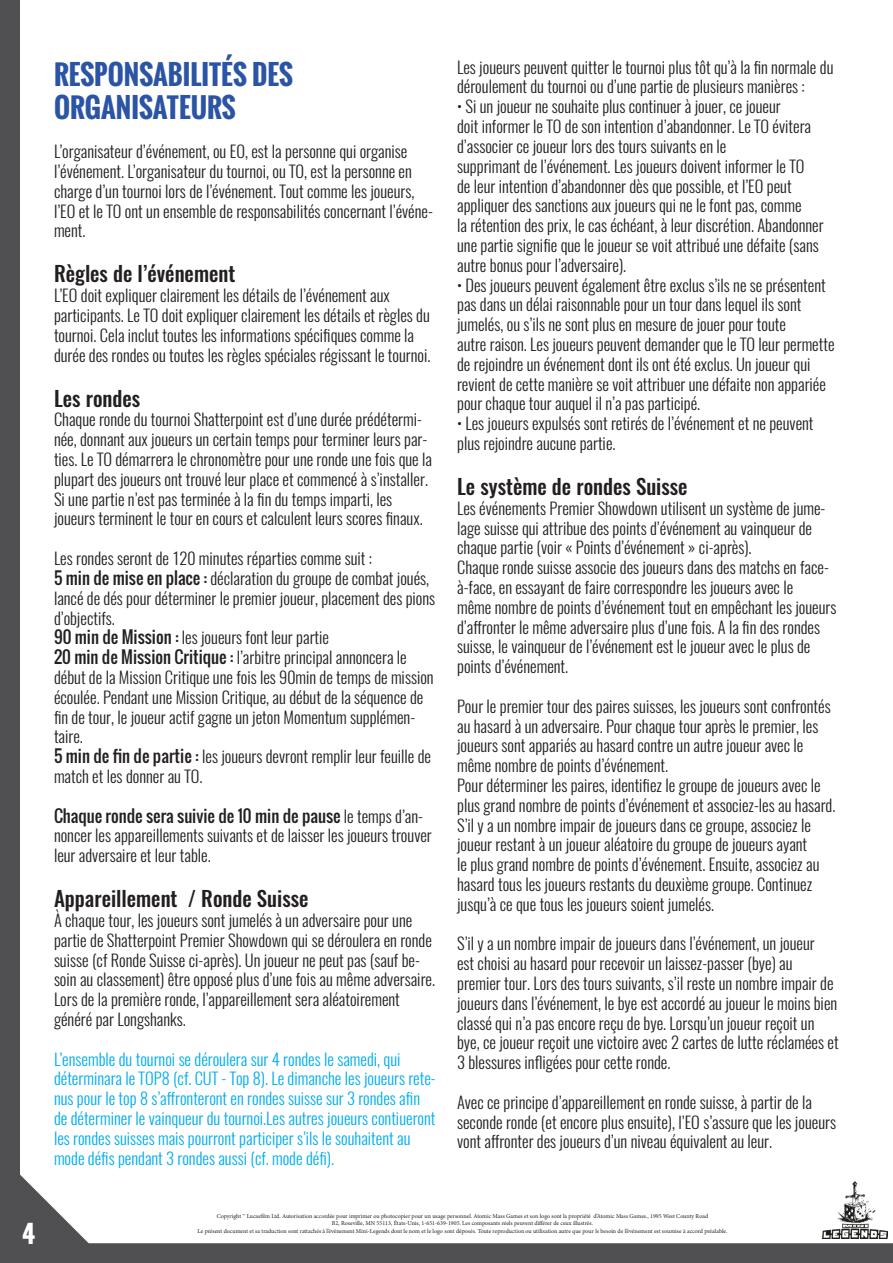
<style>
.page{position:relative;width:893px;height:1263px;background:#fff}
.page>*{position:absolute;margin:0;border:0;box-sizing:border-box;transform-origin:0 0}
.t1{font:700 27px/32.4px "Oswald";color:#2b54a4}
.t2{font:700 24px "Oswald";color:#fff}
.t3{font:500 21px "Oswald";color:#231f20}
.t4{font:300 16.5px/19.8px "Oswald";color:#231f20}
.t5{font:300 16.5px/19.8px "Oswald";color:#00aeef}
.t6{font:6px "Minion Pro";color:#231f20}
.s1{font-weight:400}
</style>
<div class="page">
<div style="left:0;top:0;width:20px;height:1263px;background:#505052"></div>
<svg style="left:20px;top:1174px;width:873px;height:89px"></svg>
<img style="left:823px;top:1181px;width:64px;height:58px">
<p class="t2" style="left:22px;top:1216px;width:14px">4</p>
<p class="t1" style="left:54px;top:59px;width:241px">RESPONSABILITÉS DES<br>ORGANISATEURS</p>
<p class="t4" style="left:54px;top:140px;width:380px">L’organisateur d’événement, ou EO, est la personne qui organise l’événement. L’organisateur du tournoi, ou TO, est la personne en charge d’un tournoi lors de l’événement. Tout comme les joueurs, l’EO et le TO ont un ensemble de responsabilités concernant l’événe&shy;ment.</p>
<p class="t3" style="left:54px;top:263px;width:183px">Règles de l’événement</p>
<p class="t4" style="left:54px;top:284px;width:337px">L’EO doit expliquer clairement les détails de l’événement aux</p>
<p class="t4" style="left:54px;top:304px;width:378px">participants. Le TO doit expliquer clairement les détails et règles du tournoi. Cela inclut toutes les informations spécifiques comme la durée des rondes ou toutes les règles spéciales régissant le tournoi.</p>
<p class="t3" style="left:54px;top:387px;width:88px">Les rondes</p>
<p class="t4" style="left:54px;top:408px;width:380px">Chaque ronde du tournoi Shatterpoint est d’une durée prédétermi&shy;née, donnant aux joueurs un certain temps pour terminer leurs par&shy;ties. Le TO démarrera le chronomètre pour une ronde une fois que la plupart des joueurs ont trouvé leur place et commencé à s’installer.</p>
<p class="t4" style="left:54px;top:487px;width:370px">Si une partie n’est pas terminée à la fin du temps imparti, les joueurs terminent le tour en cours et calculent leurs scores finaux.</p>
<p class="t4" style="left:54px;top:547px;width:320px">Les rondes seront de 120 minutes réparties comme suit :</p>
<p class="t4" style="left:54px;top:566px;width:383px"><span class="s1">5 min de mise en place :</span> déclaration du groupe de combat joués, lancé de dés pour déterminer le premier joueur, placement des pions d’objectifs.<br><span class="s1">90 min de Mission :</span> les joueurs font leur partie</p>
<p class="t4" style="left:54px;top:646px;width:381px"><span class="s1">20 min de Mission Critique :</span> l’arbitre principal annoncera le début de la Mission Critique une fois les 90min de temps de mission écoulée. Pendant une Mission Critique, au début de la séquence de fin de tour, le joueur actif gagne un jeton Momentum supplémen&shy;taire.</p>
<p class="t4" style="left:54px;top:745px;width:379px"><span class="s1">5 min de fin de partie :</span> les joueurs devront remplir leur feuille de match et les donner au TO.</p>
<p class="t4" style="left:54px;top:804px;width:379px"><span class="s1">Chaque ronde sera suivie de 10 min de pause</span> le temps d’an&shy;noncer les appareillements suivants et de laisser les joueurs trouver leur adversaire et leur table.</p>
<p class="t3" style="left:54px;top:887px;width:256px">Appareillement / Ronde Suisse</p>
<p class="t4" style="left:54px;top:908px;width:382px">À chaque tour, les joueurs sont jumelés à un adversaire pour une partie de Shatterpoint Premier Showdown qui se déroulera en ronde suisse (cf Ronde Suisse ci-après). Un joueur ne peut pas (sauf be&shy;soin au classement) être opposé plus d’une fois au même adversaire.<br>Lors de la première ronde, l’appareillement sera aléatoirement généré par Longshanks.</p>
<p class="t5" style="left:54px;top:1047px;width:383px">L’ensemble du tournoi se déroulera sur 4 rondes le samedi, qui déterminara le TOP8 (cf. CUT - Top 8). Le dimanche les joueurs rete&shy;nus pour le top 8 s’affronteront en rondes suisse sur 3 rondes afin de déterminer le vainqueur du tournoi.Les autres joueurs contiueront les rondes suisses mais pourront participer s’ils le souhaitent au mode défis pendant 3 rondes aussi (cf. mode défi).</p>
<p class="t4" style="left:457px;top:55px;width:378px">Les joueurs peuvent quitter le tournoi plus tôt qu’à la fin normale du déroulement du tournoi ou d’une partie de plusieurs manières :</p>
<p class="t4" style="left:457px;top:95px;width:325px">• Si un joueur ne souhaite plus continuer à jouer, ce joueur</p>
<p class="t4" style="left:457px;top:115px;width:356px">doit informer le TO de son intention d’abandonner. Le TO évitera d’associer ce joueur lors des tours suivants en le</p>
<p class="t4" style="left:457px;top:154px;width:349px">supprimant de l’événement. Les joueurs doivent informer le TO</p>
<p class="t4" style="left:457px;top:174px;width:336px">de leur intention d’abandonner dès que possible, et l’EO peut</p>
<p class="t4" style="left:457px;top:194px;width:346px">appliquer des sanctions aux joueurs qui ne le font pas, comme</p>
<p class="t4" style="left:457px;top:214px;width:368px">la rétention des prix, le cas échéant, à leur discrétion. Abandonner une partie signifie que le joueur se voit attribué une défaite (sans autre bonus pour l’adversaire).</p>
<p class="t4" style="left:457px;top:273px;width:370px">• Des joueurs peuvent également être exclus s’ils ne se présentent</p>
<p class="t4" style="left:457px;top:293px;width:346px">pas dans un délai raisonnable pour un tour dans lequel ils sont</p>
<p class="t4" style="left:457px;top:313px;width:330px">jumelés, ou s’ils ne sont plus en mesure de jouer pour toute</p>
<p class="t4" style="left:457px;top:332px;width:379px">autre raison. Les joueurs peuvent demander que le TO leur permette de rejoindre un événement dont ils ont été exclus. Un joueur qui revient de cette manière se voit attribuer une défaite non appariée pour chaque tour auquel il n’a pas participé.</p>
<p class="t4" style="left:457px;top:412px;width:358px">• Les joueurs expulsés sont retirés de l’événement et ne peuvent plus rejoindre aucune partie.</p>
<p class="t3" style="left:457px;top:475px;width:232px">Le système de rondes Suisse</p>
<p class="t4" style="left:457px;top:496px;width:370px">Les événements Premier Showdown utilisent un système de jume&shy;lage suisse qui attribue des points d’événement au vainqueur de chaque partie (voir « Points d’événement » ci-après).</p>
<p class="t4" style="left:457px;top:556px;width:373px">Chaque ronde suisse associe des joueurs dans des matchs en face&shy;à-face, en essayant de faire correspondre les joueurs avec le</p>
<p class="t4" style="left:457px;top:595px;width:381px">même nombre de points d’événement tout en empêchant les joueurs</p>
<p class="t4" style="left:457px;top:615px;width:364px">d’affronter le même adversaire plus d’une fois. A la fin des rondes suisse, le vainqueur de l’événement est le joueur avec le plus de points d’événement.</p>
<p class="t4" style="left:457px;top:694px;width:375px">Pour le premier tour des paires suisses, les joueurs sont confrontés au hasard à un adversaire. Pour chaque tour après le premier, les joueurs sont appariés au hasard contre un autre joueur avec le même nombre de points d’événement.</p>
<p class="t4" style="left:457px;top:773px;width:380px">Pour déterminer les paires, identifiez le groupe de joueurs avec le plus grand nombre de points d’événement et associez-les au hasard.<br>S’il y a un nombre impair de joueurs dans ce groupe, associez le joueur restant à un joueur aléatoire du groupe de joueurs ayant<br>le plus grand nombre de points d’événement. Ensuite, associez au hasard tous les joueurs restants du deuxième groupe. Continuez jusqu’à ce que tous les joueurs soient jumelés.</p>
<p class="t4" style="left:457px;top:932px;width:359px">S’il y a un nombre impair de joueurs dans l’événement, un joueur</p>
<p class="t4" style="left:457px;top:952px;width:383px">est choisi au hasard pour recevoir un laissez-passer (bye) au premier tour. Lors des tours suivants, s’il reste un nombre impair de joueurs dans l’événement, le bye est accordé au joueur le moins bien classé qui n’a pas encore reçu de bye. Lorsqu’un joueur reçoit un bye, ce joueur reçoit une victoire avec 2 cartes de lutte réclamées et 3 blessures infligées pour cette ronde.</p>
<p class="t4" style="left:457px;top:1090px;width:380px">Avec ce principe d’appareillement en ronde suisse, à partir de la seconde ronde (et encore plus ensuite), l’EO s’assure que les joueurs vont affronter des joueurs d’un niveau équivalent au leur.</p>
<p class="t6" style="left:217px;top:1212px;width:493px">Copyright ™ Lucasfilm Ltd. Autorisation accordée pour imprimer ou photocopier pour un usage personnel. Atomic Mass Games et son logo sont la propriété d’Atomic Mass Games., 1995 West County Road</p>
<p class="t6" style="left:332px;top:1219px;width:263px">B2, Roseville, MN 55113, États-Unis, 1-651-639-1905. Les composants réels peuvent différer de ceux illustrés.</p>
<p class="t6" style="left:198px;top:1227px;width:531px">Le présent document et sa traduction sont rattachés à l’événement Mini-Legends dont le nom et le logo sont déposés. Toute reproduction ou utilisation autre que pour ls besoin de l’événement est soumise à accord préalable.</p>
</div>
